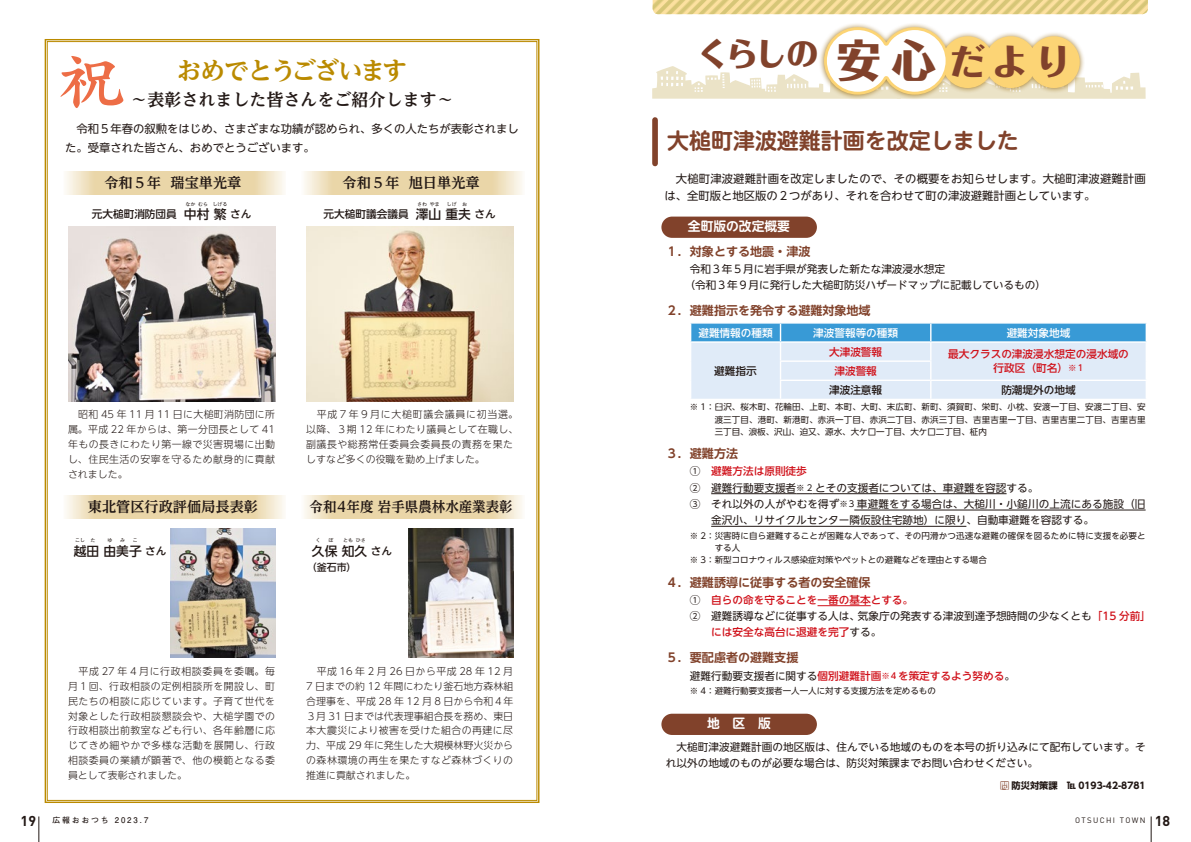
<style>
.page{position:relative;width:1191px;height:842px;background:#fff}
.page>*{position:absolute;margin:0;border:0;box-sizing:border-box;transform-origin:0 0}
.t1{font:67.3px "DF Kai Sho SB MP RKSJ H";color:#ed6d46}
.t2{font:800 43.9px "Folk Pro";color:#81422b}
.t3{font:800 35.4px "Folk Pro";color:#81422b}
.t4{font:800 31.9px "Folk Pro";color:#81422b}
.t5{font:700 expanded 24.8px "UD Reimin Pr 6";letter-spacing:-.065em;color:#ba8a00}
.t6{font:700 22px "UD Shin M Go Pro De";color:#81422b}
.t7{font:700 17px "UD Reimin Pr 6";color:#221815}
.t8{font:700 14.2px "UD Reimin Pr 6";color:#221815}
.t9{font:700 14.2px "UD Reimin Pr 6";color:#221815;scale:.95 1}
.t10{font:700 14.2px "DINOT";color:#221815}
.t11{font:500 12.8px "UD Shin Go NT Pro";color:#221815}
.t12{font:700 12.8px "UD Shin M Go Pro De";color:#fff}
.t13{font:700 12px "UD Shin Go NT Pro De";color:#81422b}
.t14{font:11.3px/17px "UD Shin Go NT Pro";color:#221815}
.t15{font:10.6px/16.3px "UD Shin Go NT Pro";color:#221815}
.t16{font:500 10.6px/16.3px "UD Shin Go NT Pro";color:#d0121b}
.t17{font:500 10.6px "UD Shin Go NT Pro";color:#221815}
.t18{font:500 10.6px "UD Shin Go NT Pro";color:#fff}
.t19{font:300 9.9px/14.9px "UD Shin Go NT Pro";letter-spacing:.045em;color:#221815;text-align:justify}
.t20{font:500 9.9px "UD Shin Go NT Pro";color:#221815}
.t21{font:700 9.2px "UD Shin Go NT Pro";color:#221815}
.t22{font:8.5px/12.1px "UD Shin Go NT Pro";color:#221815;text-align:justify}
.t23{font:500 8.5px "UD Shin Go NT Pro";color:#d0121b}
.t24{font:700 7.8px "Futo Go B101 Pr 5";letter-spacing:.24em;color:#221815}
.t25{font:7.8px "DINOT";letter-spacing:.18em;color:#221815}
.t26{font:500 5px "UD Shin Go NT Pro";color:#221815}
.s1{font-weight:400;color:#221815}
.s2{font-weight:500;color:#d0121b}
.s3{color:#81422b}
</style>
<div class="page">
<img style="left:652px;top:0;width:495px;height:14px">
<div style="left:819px;top:22px;width:266px;height:78px;background:#916200;opacity:.75"></div>
<svg style="left:652px;top:26px;width:493px;height:73px"></svg>
<div style="left:652px;top:120px;width:6px;height:43px;background:#81422b"></div>
<hr style="left:711px;top:493px;width:85px;height:1px;background:#221815">
<svg style="left:796px;top:493px;width:16px;height:1px"></svg>
<hr style="left:812px;top:493px;width:194px;height:1px;background:#221815">
<hr style="left:854px;top:510px;width:291px;height:1px;background:#221815">
<hr style="left:711px;top:526px;width:255px;height:1px;background:#221815">
<hr style="left:817px;top:605px;width:53px;height:1px;background:#d0121b">
<svg style="left:690px;top:323px;width:457px;height:76px;background:#bbd9f0"></svg>
<div style="left:661px;top:217px;width:156px;height:21px;background:#81422b;border-radius:11px"></div>
<div style="left:661px;top:714px;width:156px;height:21px;background:#81422b;border-radius:11px"></div>
<svg style="left:44px;top:39px;width:496px;height:764px"></svg>
<svg style="left:60px;top:171px;width:226px;height:23px;background:#ecdbb4"></svg>
<img style="left:68px;top:227px;width:207px;height:174px">
<svg style="left:298px;top:171px;width:226px;height:23px;background:#ecdbb4"></svg>
<img style="left:306px;top:227px;width:207px;height:174px">
<svg style="left:60px;top:495px;width:226px;height:23px;background:#ecdbb4"></svg>
<img style="left:171px;top:528px;width:105px;height:129px">
<svg style="left:298px;top:495px;width:226px;height:23px;background:#ecdbb4"></svg>
<img style="left:408px;top:528px;width:105px;height:129px">
<svg style="left:39px;top:816px;width:1px;height:26px"></svg>
<svg style="left:1151px;top:816px;width:1px;height:26px"></svg>
<h1 class="t1" style="left:58px;top:47px;width:69px">祝</h1>
<h3 class="t5" style="left:177px;top:50px;width:232px">おめでとうございます</h3>
<h3 class="t7" style="left:130px;top:85px;width:325px">～表彰されました皆さんをご紹介します~</h3>
<p class="t14" style="left:65px;top:119px;width:455px;line-height:19.1px">　令和５年春の叙勲をはじめ、さまざまな功績が認められ、多くの人たちが表彰されました。受章された皆さん、おめでとうございます。</p>
<h3 class="t8" style="left:104px;top:171px;width:58px">令和５年</h3>
<h3 class="t8" style="left:171px;top:171px;width:72px">瑞宝単光章</h3>
<h3 class="t8" style="left:343px;top:171px;width:58px">令和５年</h3>
<h3 class="t8" style="left:409px;top:171px;width:72px">旭日単光章</h3>
<p class="t17" style="left:92px;top:206px;width:87px">元大槌町消防団員</p>
<p class="t26" style="left:185px;top:200px;width:11px">なか</p>
<p class="t26" style="left:198px;top:200px;width:11px">むら</p>
<p class="t26" style="left:213px;top:200px;width:16px">しげる</p>
<p class="t11" style="left:184px;top:204px;width:44px">中村繁</p>
<p class="t17" style="left:230px;top:206px;width:23px">さん</p>
<p class="t26" style="left:417px;top:200px;width:11px">さわ</p>
<p class="t26" style="left:430px;top:200px;width:11px">やま</p>
<p class="t26" style="left:447px;top:200px;width:11px">しげ</p>
<p class="t26" style="left:462px;top:200px;width:6px">お</p>
<p class="t11" style="left:416px;top:204px;width:57px">澤山重夫</p>
<p class="t17" style="left:324px;top:206px;width:87px">元大槌町議会議員</p>
<p class="t17" style="left:474px;top:206px;width:23px">さん</p>
<p class="t19" style="left:68px;top:407px;width:208px">　昭和 45 年 11 月 11 日に大槌町消防団に所属。平成 22 年からは、第一分団長として 41年もの長きにわたり第一線で災害現場に出動し、住民生活の安寧を守るため献身的に貢献されました。</p>
<p class="t19" style="left:306px;top:407px;width:213px;text-align:left">　平成７年９月に大槌町議会議員に初当選。以降、３期 12 年にわたり議員として在職し、副議長や総務常任委員会委員長の責務を果たしすなど多くの役職を勤め上げました。</p>
<h3 class="t8" style="left:88px;top:495px;width:172px">東北管区行政評価局長表彰</h3>
<p class="t11" style="left:74px;top:540px;width:70px">越田由美子</p>
<p class="t26" style="left:75px;top:536px;width:11px">こし</p>
<p class="t26" style="left:90px;top:536px;width:6px">た</p>
<p class="t26" style="left:107px;top:536px;width:6px">ゆ</p>
<p class="t26" style="left:120px;top:536px;width:6px">み</p>
<p class="t26" style="left:133px;top:536px;width:6px">こ</p>
<p class="t17" style="left:145px;top:542px;width:23px">さん</p>
<h3 class="t9" style="left:310px;top:495px;width:215px">令和４年度岩手県農林水産業表彰</h3>
<p class="t11" style="left:312px;top:540px;width:57px">久保知久</p>
<p class="t26" style="left:316px;top:536px;width:6px">く</p>
<p class="t26" style="left:328px;top:536px;width:6px">ぼ</p>
<p class="t26" style="left:343px;top:536px;width:11px">とも</p>
<p class="t26" style="left:356px;top:536px;width:11px">ひさ</p>
<p class="t17" style="left:371px;top:542px;width:23px">さん</p>
<p class="t20" style="left:307px;top:559px;width:51px">（釜石市(</p>
<h3 class="t10" style="left:21px;top:811px;width:17px">19</h3>
<p class="t19" style="left:68px;top:663px;width:208px">　平成 27 年 4 月に行政相談委員を委嘱。毎月１回、行政相談の定例相談所を開設し、町民たちの相談に応じています。子育て世代を対象とした行政相談懇談会や、大槌学園での行政相談出前教室なども行い、各年齢層に応じてきめ細やかで多様な活動を展開し、行政相談委員の業績が顕著で、他の模範となる委員として表彰されました。</p>
<p class="t24" style="left:52px;top:814px;width:58px">広報おおつち</p>
<p class="t24" style="left:115px;top:814px;width:35px">2023.7</p>
<p class="t19" style="left:306px;top:663px;width:208px">　平成 16 年 2 月 26 日から平成 28 年 12 月7 日までの約 12 年間にわたり釜石地方森林組合理事を、平成 28 年 12 月 8 日から令和４年３月 31 日までは代表理事組合長を務め、東日本大震災により被害を受けた組合の再建に尽力、平成 29 年に発生した大規模林野火災からの森林環境の再生を果たすなど森林づくりの推進に貢献されました。</p>
<h3 class="t4" style="left:697px;top:27px;width:123px">くらしの</h3>
<h2 class="t2" style="left:836px;top:22px;width:100px">安心</h2>
<h3 class="t3" style="left:949px;top:31px;width:123px">だより</h3>
<h3 class="t6" style="left:667px;top:123px;width:353px">大槌町津波避難計画を改定しました</h3>
<p class="t14" style="left:664px;top:170px;width:483px">　大槌町津波避難計画を改定しましたので、その概要をお知らせします。大槌町津波避難計画は、全町版と地区版の２つがあり、それを合わせて町の津波避難計画としています。</p>
<p class="t12" style="left:688px;top:216px;width:104px">全町版の改定概要</p>
<p class="t13" style="left:666px;top:241px;width:146px">１．対象とする地震・津波</p>
<p class="t15" style="left:684px;top:260px;width:363px;text-indent:5px">令和３年５月に岩手県が発表した新たな津波浸水想定<br>（令和３年９月に発行した大槌町防災ハザードマップに記載しているもの(</p>
<p class="t13" style="left:666px;top:301px;width:206px">２．避難指示を発令する避難対象地域</p>
<p class="t18" style="left:1006px;top:324px;width:65px">避難対象地域</p>
<p class="t18" style="left:813px;top:324px;width:87px">津波警報等の種類</p>
<p class="t18" style="left:698px;top:324px;width:76px">避難情報の種類</p>
<p class="t17" style="left:714px;top:362px;width:44px">避難指示</p>
<p class="t16" style="left:829px;top:343px;width:55px">大津波警報</p>
<p class="t16" style="left:948px;top:346px;width:182px">最大クラスの津波浸水想定の浸水域の</p>
<p class="t16" style="left:993px;top:359px;width:76px">行政区（町名(</p>
<p class="t23" style="left:1068px;top:361px;width:17px">※1</p>
<p class="t16" style="left:834px;top:362px;width:44px">津波警報</p>
<p class="t17" style="left:829px;top:381px;width:55px">津波注意報</p>
<p class="t22" style="left:714px;top:401px;width:432px;text-indent:-25px">※ 1：臼沢、桜木町、花輪田、上町、本町、大町、末広町、新町、須賀町、栄町、小枕、安渡一丁目、安渡二丁目、安渡三丁目、港町、新港町、赤浜一丁目、赤浜二丁目、赤浜三丁目、吉里吉里一丁目、吉里吉里二丁目、吉里吉里三丁目、浪板、沢山、迫又、源水、大ケ口一丁目、大ケ口二丁目、柾内</p>
<p class="t13" style="left:666px;top:444px;width:74px">３．避難方法</p>
<p class="t16" style="left:690px;top:463px;width:118px"><span class="s1">①　</span>避難方法は原則徒歩</p>
<p class="t15" style="left:815px;top:479px;width:225px">とその支援者については、車避難を容認する。</p>
<p class="t17" style="left:1001px;top:381px;width:76px">防潮堤外の地域</p>
<p class="t15" style="left:690px;top:479px;width:108px">②　避難行動要支援者</p>
<p class="t22" style="left:796px;top:481px;width:18px">※ 2</p>
<p class="t15" style="left:711px;top:495px;width:384px;text-indent:-21px">③　それ以外の人がやむを得ず<br>金沢小、リサイクルセンター隣仮設住宅跡地）に限り、自動車避難を容認する。</p>
<p class="t22" style="left:690px;top:529px;width:457px">※ 2：災害時に自ら避難することが困難な人であって、その円滑かつ迅速な避難の確保を図るために特に支援を必要と</p>
<p class="t22" style="left:714px;top:541px;width:27px">する人</p>
<p class="t22" style="left:690px;top:553px;width:298px">※ 3：新型コロナウィルス感染症対策やペットとの避難などを理由とする場合</p>
<p class="t13" style="left:666px;top:572px;width:206px">４．避難誘導に従事する者の安全確保</p>
<p class="t16" style="left:857px;top:591px;width:295px;text-indent:-168px"><span class="s1">①　</span>自らの命を守ることを一番の基本とする。<br><span class="s1">気象庁の発表する津波到達予想時間の少なくとも</span>「15 分前「</p>
<p class="t15" style="left:857px;top:495px;width:290px">車避難をする場合は、大槌川・小鎚川の上流にある施設（旧</p>
<p class="t22" style="left:839px;top:498px;width:16px">※3</p>
<p class="t15" style="left:711px;top:607px;width:172px;text-indent:-21px">②　避難誘導などに従事する人は、<br><span class="s2">には安全な高台に退避を完了</span>する。</p>
<p class="t13" style="left:666px;top:648px;width:134px">５．要配慮者の避難支援</p>
<p class="t16" style="left:898px;top:667px;width:118px">を策定するよう努める<span class="s1">。</span></p>
<p class="t15" style="left:690px;top:667px;width:193px">避難行動要支援者に関する<span class="s2">個別避難計画</span></p>
<p class="t22" style="left:690px;top:684px;width:247px">※ 4：避難行動要支援者一人一人に対する支援方法を定めるもの</p>
<p class="t23" style="left:881px;top:669px;width:17px">※4</p>
<p class="t12" style="left:707px;top:713px;width:65px">地　区　版</p>
<p class="t15" style="left:666px;top:739px;width:481px;line-height:15.6px">　大槌町津波避難計画の地区版は、住んでいる地域のものを本号の折り込みにて配布しています。それ以外の地域のものが必要な場合は、防災対策課までお問い合わせください。</p>
<p class="t21" style="left:1000px;top:778px;width:59px"><span class="s3">問</span>防災対策課</p>
<p class="t21" style="left:1067px;top:778px;width:80px">TEL 0193-42-8781</p>
<p class="t25" style="left:1075px;top:815px;width:42px">OTSUCHI</p>
<p class="t25" style="left:1120px;top:815px;width:27px">TOWN</p>
<h3 class="t10" style="left:1155px;top:811px;width:17px">18</h3>
</div>
